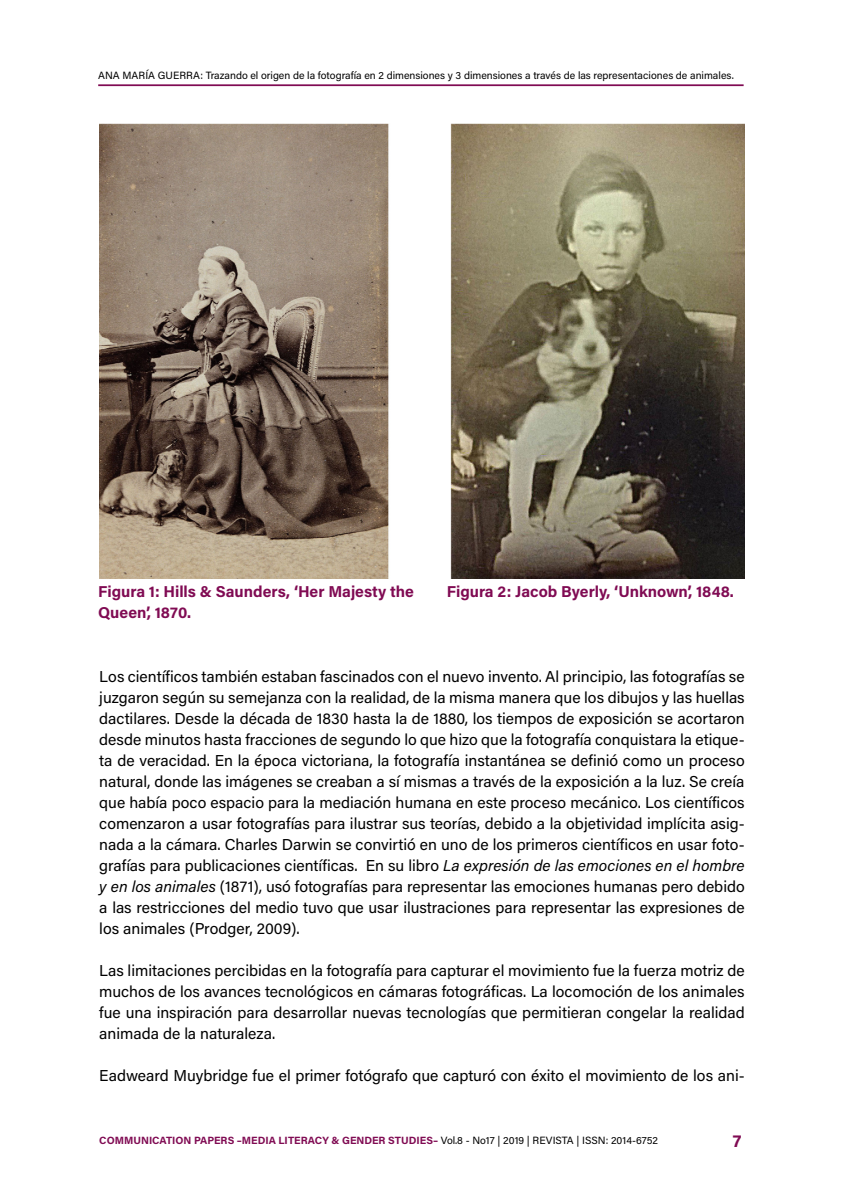
<style>
.page{position:relative;width:844px;height:1191px;background:#fff}
.page>*{position:absolute;margin:0;border:0;box-sizing:border-box;transform-origin:0 0}
.t1{font:700 17.5px "Acumin Pro";color:#800b53}
.t2{font:15.75px/21px "Acumin Pro";color:#000;text-align:justify}
.t3{font:700 15.75px/21px "Acumin Pro";color:#800b53}
.t4{font:10.5px "Acumin Pro";color:#000}
.t5{font:700 10.5px "Acumin Pro";color:#800b53}
.s1{font-style:italic}
.s2{font-weight:400;color:#000}
</style>
<div class="page">
<hr style="left:98px;top:84px;width:645px;height:2px;background:#800b53">
<img style="left:99px;top:123px;width:645px;height:455px">
<p class="t4" style="left:98px;top:68px;width:637px">ANA MARÍA GUERRA: Trazando el origen de la fotografía en 2 dimensiones y 3 dimensiones a través de las representaciones de animales.</p>
<p class="t3" style="left:98px;top:580px;width:317px">Figura 1: Hills &amp; Saunders, ‘Her Majesty the<br>Queen’, 1870.</p>
<p class="t3" style="left:446px;top:580px;width:288px">Figura 2: Jacob Byerly, ‘Unknown’, 1848.</p>
<p class="t2" style="left:99px;top:665px;width:646px">Los científicos también estaban fascinados con el nuevo invento. Al principio, las fotografías se juzgaron según su semejanza con la realidad, de la misma manera que los dibujos y las huellas dactilares. Desde la década de 1830 hasta la de 1880, los tiempos de exposición se acortaron desde minutos hasta fracciones de segundo lo que hizo que la fotografía conquistara la etique&shy;ta de veracidad. En la época victoriana, la fotografía instantánea se definió como un proceso natural, donde las imágenes se creaban a sí mismas a través de la exposición a la luz. Se creía que había poco espacio para la mediación humana en este proceso mecánico. Los científicos comenzaron a usar fotografías para ilustrar sus teorías, debido a la objetividad implícita asig&shy;nada a la cámara. Charles Darwin se convirtió en uno de los primeros científicos en usar foto&shy;grafías para publicaciones científicas. En su libro <span class="s1">La expresión de las emociones en el hombre y en los animales</span> (1871), usó fotografías para representar las emociones humanas pero debido a las restricciones del medio tuvo que usar ilustraciones para representar las expresiones de los animales (Prodger, 2009).</p>
<p class="t2" style="left:99px;top:959px;width:646px">Las limitaciones percibidas en la fotografía para capturar el movimiento fue la fuerza motriz de muchos de los avances tecnológicos en cámaras fotográficas. La locomoción de los animales fue una inspiración para desarrollar nuevas tecnologías que permitieran congelar la realidad animada de la naturaleza.</p>
<p class="t2" style="left:99px;top:1064px;width:646px">Eadweard Muybridge fue el primer fotógrafo que capturó con éxito el movimiento de los ani-</p>
<p class="t5" style="left:99px;top:1133px;width:560px">COMMUNICATION PAPERS –MEDIA LITERACY &amp; GENDER STUDIES– <span class="s2">Vol.8 - No17 | 2019 | REVISTA | ISSN: 2014-6752</span></p>
<p class="t1" style="left:732px;top:1128px;width:10px">7</p>
</div>
